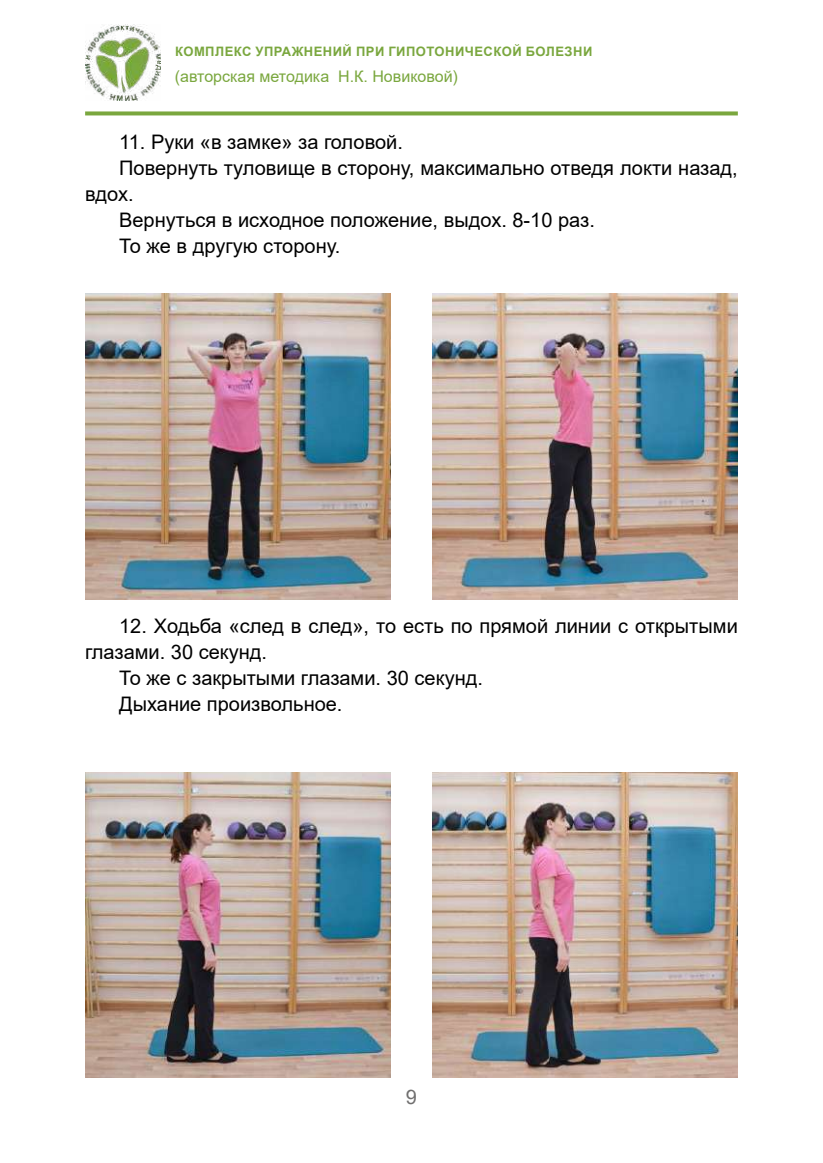
<style>
.page{position:relative;width:823px;height:1163px;background:#fff}
.page>*{position:absolute;margin:0;border:0;box-sizing:border-box;transform-origin:0 0}
.t1{font:20px "Arial";color:#000}
.t2{font:20px "Arial";color:#706f6f}
.t3{font:16px "Arial";color:#7aa73e}
.t4{font:700 13px "Arial";letter-spacing:.035em;color:#7aa73e}
</style>
<div class="page">
<img style="left:85px;top:24px;width:75px;height:77px">
<svg style="left:85px;top:111px;width:652px;height:4px;background:#89b154"></svg>
<img style="left:85px;top:294px;width:305px;height:305px">
<img style="left:85px;top:772px;width:305px;height:305px">
<img style="left:432px;top:294px;width:305px;height:305px">
<img style="left:432px;top:772px;width:305px;height:305px">
<p class="t4" style="left:175px;top:42px;width:418px">КОМПЛЕКС УПРАЖНЕНИЙ ПРИ ГИПОТОНИЧЕСКОЙ БОЛЕЗНИ</p>
<p class="t3" style="left:175px;top:65px;width:284px">(авторская методика Н.К. Новиковой)</p>
<p class="t1" style="left:119px;top:128px;width:285px">11. Руки «в замке» за головой.</p>
<p class="t1" style="left:119px;top:154px;width:619px">Повернуть туловище в сторону, максимально отведя локти назад,</p>
<p class="t1" style="left:85px;top:180px;width:50px">вдох.</p>
<p class="t1" style="left:119px;top:206px;width:477px">Вернуться в исходное положение, выдох. 8-10 раз.</p>
<p class="t1" style="left:119px;top:232px;width:222px">То же в другую сторону.</p>
<p class="t1" style="left:119px;top:612px;width:619px">12. Ходьба «след в след», то есть по прямой линии с открытыми</p>
<p class="t1" style="left:85px;top:638px;width:183px">глазами. 30 секунд.</p>
<p class="t1" style="left:119px;top:664px;width:365px">То же с закрытыми глазами. 30 секунд.</p>
<p class="t1" style="left:119px;top:690px;width:225px">Дыхание произвольное.</p>
<p class="t2" style="left:405px;top:1082px;width:13px">9</p>
</div>
